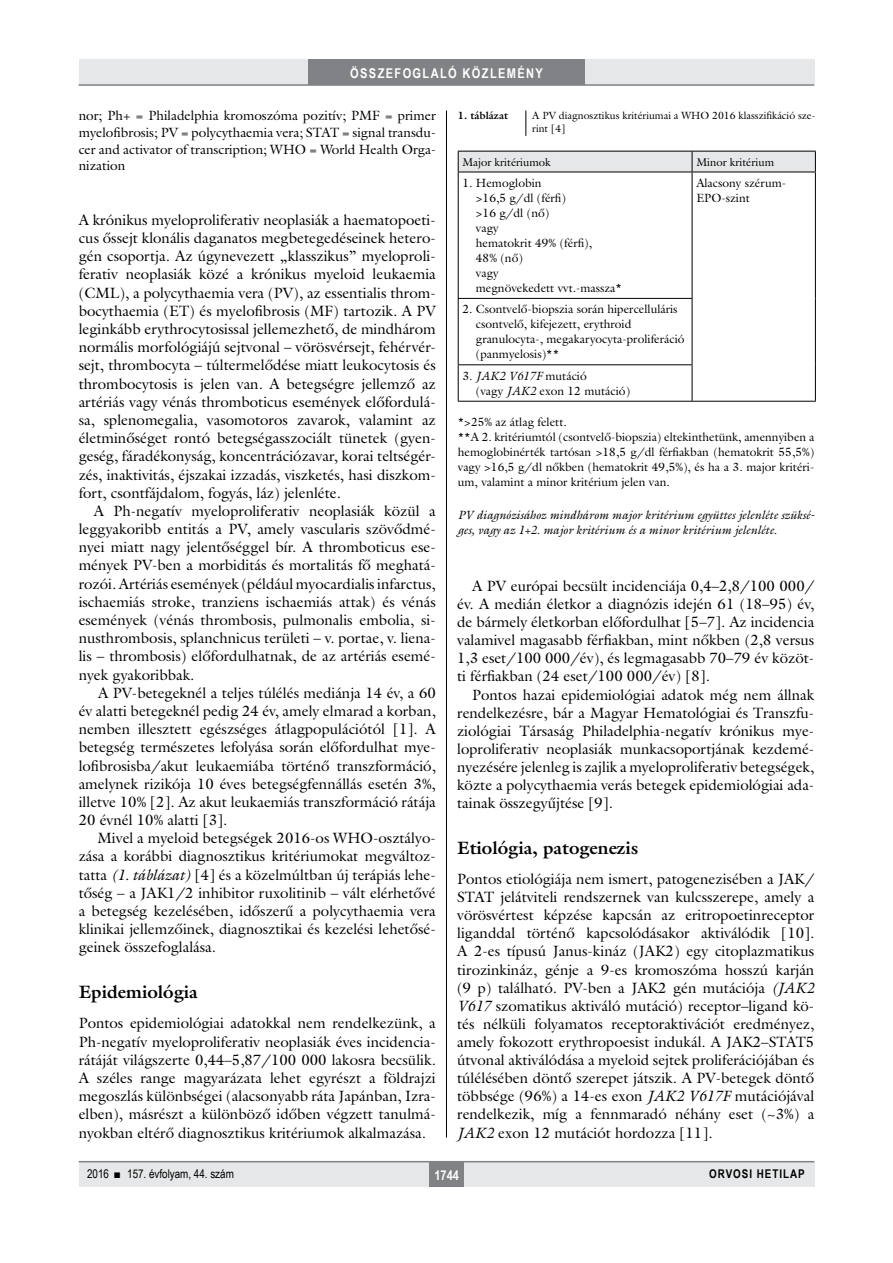
<style>
.page{position:relative;width:893px;height:1263px;background:#fff}
.page>*{position:absolute;margin:0;border:0;box-sizing:border-box;transform-origin:0 0}
.alcimbold{font:700 18px "Galliard Reg";color:#000}
.Body_tompa{font:15px/18.1px "Galliard Reg";color:#000;text-align:justify}
.Body_Text{font:15px/18.1px "Galliard Reg";color:#000;text-align:justify}
.tompa_9_11{font:13.5px/16.6px "Galliard Reg";color:#000;text-align:justify}
.t1{font:700 13.5px "Arial Narrow";letter-spacing:.1em;color:#fff}
.tabla{font:12px/15px "Galliard Reg";color:#000}
.tompa_8_10{font:12px/15px "Galliard Reg";color:#000;text-align:justify}
.tompa_8_10-2{font:italic 12px/15px "Galliard Reg";color:#000}
.t2{font:12px "Arial Narrow";color:#000}
.t3{font:700 12px "Arial Narrow";letter-spacing:.08em;color:#000}
.tablafej{font:11.25px "Galliard Reg";color:#000}
.kepalairas2{font:10.5px/13.5px "Galliard Reg";color:#000}
.kepalairas1{font:700 10.5px "Galliard Reg";color:#000}
.s1{font-style:italic}
</style>
<div class="page">
<div style="left:79px;top:1161px;width:735px;height:25px;background:#e6e7e8"></div>
<hr style="left:79px;top:1161px;width:735px;height:1px;background:#808285">
<div style="left:430px;top:1161px;width:34px;height:25px;background:#808285"></div>
<div style="left:79px;top:60px;width:735px;height:25px;background:#e6e7e8"></div>
<div style="left:308px;top:60px;width:277px;height:25px;background:#808285"></div>
<hr style="left:79px;top:84px;width:735px;height:2px;background:#808285">
<hr style="left:446px;top:111px;width:1px;height:1026px;background:#000">
<svg style="left:525px;top:111px;width:1px;height:25px"></svg>
<hr style="left:458px;top:298px;width:234px;height:1px;background:#000">
<hr style="left:458px;top:364px;width:234px;height:1px;background:#000">
<hr style="left:458px;top:172px;width:234px;height:1px;background:#000">
<hr style="left:692px;top:172px;width:124px;height:1px;background:#000">
<svg style="left:458px;top:151px;width:358px;height:21px;background:#d7d8d9"></svg>
<hr style="left:458px;top:172px;width:1px;height:126px;background:#000">
<hr style="left:692px;top:172px;width:1px;height:126px;background:#000">
<hr style="left:815px;top:172px;width:1px;height:126px;background:#000">
<hr style="left:815px;top:298px;width:1px;height:67px;background:#000">
<hr style="left:815px;top:365px;width:1px;height:36px;background:#000">
<hr style="left:692px;top:401px;width:124px;height:1px;background:#000">
<hr style="left:458px;top:299px;width:1px;height:65px;background:#000">
<hr style="left:692px;top:299px;width:1px;height:65px;background:#000">
<hr style="left:458px;top:365px;width:1px;height:36px;background:#000">
<hr style="left:692px;top:365px;width:1px;height:36px;background:#000">
<hr style="left:458px;top:401px;width:234px;height:1px;background:#000">
<p class="t1" style="left:350px;top:63px;width:194px">ÖSSZEFOGLALÓ KÖZLEMÉNY</p>
<p class="tompa_9_11" style="left:79px;top:107px;width:359px">nor; Ph+ = Philadelphia kromoszóma pozitív; PMF = primer myelofibrosis; PV = polycythaemia vera; STAT = signal transdu&shy;cer and activator of transcription; WHO = World Health Orga&shy;nization</p>
<p class="kepalairas1" style="left:458px;top:109px;width:52px">1. táblázat</p>
<p class="kepalairas2" style="left:532px;top:109px;width:285px">A PV diagnosztikus kritériumai a WHO 2016 klasszifikáció sze&shy;rint [4]</p>
<p class="tablafej" style="left:462px;top:155px;width:90px">Major kritériumok</p>
<p class="tablafej" style="left:696px;top:155px;width:79px">Minor kritérium</p>
<p class="tabla" style="left:476px;top:175px;width:148px;text-indent:-13px">1. Hemoglobin<br>&gt;16,5 g/dl (férfi)<br>&gt;16 g/dl (nő)<br>vagy<br>hematokrit 49% (férfi),<br>48% (nő)<br>vagy<br>megnövekedett vvt.-massza*</p>
<p class="tabla" style="left:696px;top:175px;width:91px">Alacsony szérum-<br>EPO-szint</p>
<p class="tabla" style="left:476px;top:302px;width:210px;text-indent:-13px">2. Csontvelő-biopszia során hipercelluláris csontvelő, kifejezett, erythroid granulocyta-, megakaryocyta-proliferáció (panmyelosis)**</p>
<p class="tabla" style="left:476px;top:368px;width:156px;text-indent:-13px">3. <span class="s1">JAK2 V617F</span> mutáció<br>(vagy <span class="s1">JAK2</span> exon 12 mutáció)</p>
<p class="tompa_8_10" style="left:458px;top:414px;width:110px">*&gt;25% az átlag felett.</p>
<p class="tompa_8_10" style="left:458px;top:429px;width:358px">**A 2. kritériumtól (csontvelő-biopszia) eltekinthetünk, amennyiben a hemoglobinérték tartósan &gt;18,5 g/dl férfiakban (hematokrit 55,5%) vagy &gt;16,5 g/dl nőkben (hematokrit 49,5%), és ha a 3. major kritéri&shy;um, valamint a minor kritérium jelen van.</p>
<p class="tompa_8_10-2" style="left:458px;top:507px;width:358px">PV diagnózisához mindhárom major kritérium együttes jelenléte szüksé&shy;ges, vagy az 1+2. major kritérium és a minor kritérium jelenléte.</p>
<p class="Body_tompa" style="left:79px;top:211px;width:359px">A krónikus myeloproliferativ neoplasiák a haematopoeti&shy;cus őssejt klonális daganatos megbetegedéseinek hetero&shy;gén csoportja. Az úgynevezett „klasszikus” myeloproli&shy;ferativ neoplasiák közé a krónikus myeloid leukaemia (CML), a polycythaemia vera (PV), az essentialis throm&shy;bocythaemia (ET) és myelofibrosis (MF) tartozik. A PV leginkább erythrocytosissal jellemezhető, de mindhárom normális morfológiájú sejtvonal – vörösvérsejt, fehérvér&shy;sejt, thrombocyta – túltermelődése miatt leukocytosis és thrombocytosis is jelen van. A betegségre jellemző az artériás vagy vénás thromboticus események előfordulá&shy;sa, splenomegalia, vasomotoros zavarok, valamint az életminőséget rontó betegségasszociált tünetek (gyen&shy;geség, fáradékonyság, koncentrációzavar, korai teltségér&shy;zés, inaktivitás, éjszakai izzadás, viszketés, hasi diszkom&shy;fort, csontfájdalom, fogyás, láz) jelenléte.</p>
<p class="Body_Text" style="left:79px;top:501px;width:359px;text-indent:15px">A Ph-negatív myeloproliferativ neoplasiák közül a leggyakoribb entitás a PV, amely vascularis szövődmé&shy;nyei miatt nagy jelentőséggel bír. A thromboticus ese&shy;mények PV-ben a morbiditás és mortalitás fő meghatá&shy;rozói. Artériás események (például myocardialis infarctus, ischaemiás stroke, tranziens ischaemiás attak) és vénás események (vénás thrombosis, pulmonalis embolia, si&shy;nusthrombosis, splanchnicus területi – v. portae, v. liena&shy;lis – thrombosis) előfordulhatnak, de az artériás esemé&shy;nyek gyakoribbak.</p>
<p class="Body_Text" style="left:79px;top:683px;width:359px;text-indent:20px">A PV-betegeknél a teljes túlélés mediánja 14 év, a 60 év alatti betegeknél pedig 24 év, amely elmarad a korban, nemben illesztett egészséges átlagpopulációtól [1]. A betegség természetes lefolyása során előfordulhat mye&shy;lofibrosisba/akut leukaemiába történő transzformáció, amelynek rizikója 10 éves betegségfennállás esetén 3%, illetve 10% [2]. Az akut leukaemiás transzformáció rátája 20 évnél 10% alatti [3].</p>
<p class="Body_Text" style="left:79px;top:829px;width:359px;text-indent:19px">Mivel a myeloid betegségek 2016-os WHO-osztályo&shy;zása a korábbi diagnosztikus kritériumokat megváltoz&shy;tatta <span class="s1">(1. táblázat)</span> [4] és a közelmúltban új terápiás lehe&shy;tőség – a JAK1/2 inhibitor ruxolitinib – vált elérhetővé a betegség kezelésében, időszerű a polycythaemia vera klinikai jellemzőinek, diagnosztikai és kezelési lehetősé&shy;geinek összefoglalása.</p>
<p class="alcimbold" style="left:79px;top:980px;width:121px">Epidemiológia</p>
<p class="Body_tompa" style="left:79px;top:1014px;width:359px">Pontos epidemiológiai adatokkal nem rendelkezünk, a Ph-negatív myeloproliferativ neoplasiák éves incidencia&shy;rátáját világszerte 0,44–5,87/100 000 lakosra becsülik.<br>A széles range magyarázata lehet egyrészt a földrajzi megoszlás különbségei (alacsonyabb ráta Japánban, Izra&shy;elben), másrészt a különböző időben végzett tanulmá&shy;nyokban eltérő diagnosztikus kritériumok alkalmazása.</p>
<p class="Body_Text" style="left:457px;top:576px;width:359px;text-indent:15px">A PV európai becsült incidenciája 0,4–2,8/100 000/ év. A medián életkor a diagnózis idején 61 (18–95) év, de bármely életkorban előfordulhat [5–7]. Az incidencia valamivel magasabb férfiakban, mint nőkben (2,8 versus 1,3 eset/100 000/év), és legmagasabb 70–79 év közöt&shy;ti férfiakban (24 eset/100 000/év) [8].</p>
<p class="Body_Text" style="left:457px;top:685px;width:359px;text-indent:15px">Pontos hazai epidemiológiai adatok még nem állnak rendelkezésre, bár a Magyar Hematológiai és Transzfu&shy;ziológiai Társaság Philadelphia-negatív krónikus mye&shy;loproliferativ neoplasiák munkacsoportjának kezdemé&shy;nyezésére jelenleg is zajlik a myeloproliferativ betegségek, közte a polycythaemia verás betegek epidemiológiai ada&shy;tainak összegyűjtése [9].</p>
<p class="alcimbold" style="left:457px;top:836px;width:183px">Etiológia, patogenezis</p>
<p class="Body_tompa" style="left:457px;top:870px;width:359px">Pontos etiológiája nem ismert, patogenezisében a JAK/ STAT jelátviteli rendszernek van kulcsszerepe, amely a vörösvértest képzése kapcsán az eritropoetinreceptor liganddal történő kapcsolódásakor aktiválódik [10].<br>A 2-es típusú Janus-kináz (JAK2) egy citoplazmatikus tirozinkináz, génje a 9-es kromoszóma hosszú karján (9 p) található. PV-ben a JAK2 gén mutációja <span class="s1">(JAK2<br>V617</span> szomatikus aktiváló mutáció) receptor–ligand kö&shy;tés nélküli folyamatos receptoraktivációt eredményez, amely fokozott erythropoesist indukál. A JAK2–STAT5 útvonal aktiválódása a myeloid sejtek proliferációjában és túlélésében döntő szerepet játszik. A PV-betegek döntő többsége (96%) a 14-es exon <span class="s1">JAK2 V617F</span> mutációjával rendelkezik, míg a fennmaradó néhány eset (~3%) a <span class="s1">JAK2</span> exon 12 mutációt hordozza [11].</p>
<p class="t2" style="left:87px;top:1165px;width:148px">2016 ■ 157. évfolyam, 44. szám</p>
<p class="t1" style="left:434px;top:1165px;width:26px">1744</p>
<p class="t3" style="left:709px;top:1165px;width:97px">ORVOSI HETILAP</p>
</div>
